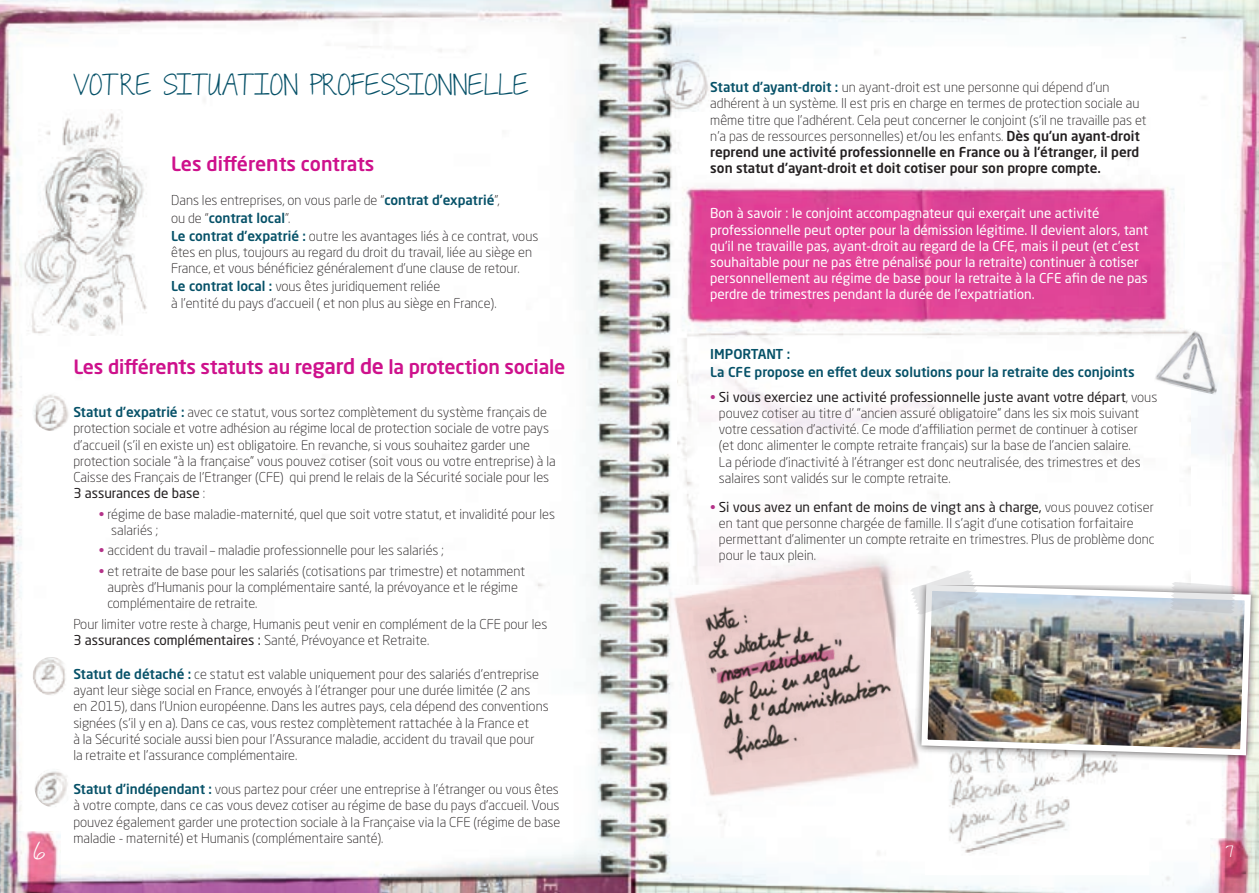
<style>
.page{position:relative;width:1259px;height:893px;background:#fff}
.page>*{position:absolute;margin:0;border:0;box-sizing:border-box;transform-origin:0 0}
.t1{font:24px "Janda Everyday Casual";color:#065168}
.t2{font:21px "Janda Everyday Casual";color:#fff}
.t3{font:500 19.5px "Neo Sans Std";letter-spacing:-.01em;color:#ce118c}
.t4{font:300 13.5px/16.2px "Neo Sans Std";color:#231f20}
.t5{font:13.5px/16.2px "Neo Sans Std";color:#fff}
.t6{font:500 13.5px "Neo Sans Std";color:#065168}
.t7{font:13.5px "Janda Everyday Casual";color:#fff}
.s1{font-size:21px}
.s2{font-weight:500;color:#065168}
.s3{font-weight:500}
.s4{color:#b43389}
.s5{font-weight:400}
</style>
<div class="page">
<img style="left:0;top:0;width:1259px;height:893px">
<img style="left:19px;top:831px;width:41px;height:62px">
<img style="left:1210px;top:838px;width:42px;height:55px">
<img style="left:925px;top:763px;width:223px;height:112px">
<div style="left:913px;top:577px;width:345px;height:186px;background:#231f20;opacity:.75"></div>
<img style="left:962px;top:582px;width:292px;height:176px">
<img style="left:677px;top:349px;width:514px;height:236px">
<img style="left:669px;top:541px;width:293px;height:302px">
<img style="left:16px;top:110px;width:135px;height:225px">
<img style="left:32px;top:392px;width:38px;height:39px">
<img style="left:32px;top:657px;width:38px;height:39px">
<img style="left:35px;top:769px;width:37px;height:38px">
<img style="left:658px;top:164px;width:526px;height:185px">
<img style="left:692px;top:585px;width:209px;height:182px">
<svg style="left:910px;top:570px;width:68px;height:44px"></svg>
<svg style="left:1170px;top:582px;width:66px;height:31px;background:#d4d6da"></svg>
<img style="left:652px;top:53px;width:62px;height:58px">
<img style="left:1154px;top:324px;width:73px;height:71px">
<p class="t1" style="left:73px;top:73px;width:457px">VOT RE SIT UATION PROFESSIONNELLE</p>
<p class="t3" style="left:171px;top:151px;width:205px">Les différe<span class="s1">n</span>ts contrats</p>
<p class="t4" style="left:171px;top:191px;width:330px;line-height:18px">Dans les entreprises, on vous parle de “<span class="s2">contrat d’expatrié</span>”, ou de “<span class="s2">contrat local</span>”.</p>
<p class="t4" style="left:171px;top:228px;width:369px"><span class="s2">Le contrat d’expatrié :</span> outre les avantages liés à ce contrat, vous êtes en plus, toujours au regard du droit du travail, liée au siège en<br>France, et vous bénéficiez généralement d’une clause de retour.</p>
<p class="t4" style="left:171px;top:278px;width:327px"><span class="s2">Le contrat local :</span> vous êtes juridiquement reliée<br>à l’entité du pays d’accueil ( et non plus au siège en France).</p>
<p class="t4" style="left:710px;top:79px;width:438px"><span class="s2">Statut d’ayant-droit :</span> un ayant-droit est une personne qui dépend d’un adhérent à un système. Il est pris en charge en termes de protection sociale au même titre que l’adhérent. Cela peut concerner le conjoint (s’il ne travaille pas et n’a pas de ressources personnelles) et/ou les enfants. <span class="s3">Dès qu’un ayant-droit reprend une activité professionnelle en France ou à l’étranger, il perd son statut d’ayant-droit et doit cotiser pour son propre compte.</span></p>
<p class="t5" style="left:710px;top:205px;width:439px">Bon à savoir : le conjoint accompagnateur qui exerçait une activité professionnelle peut opter pour la démission légitime. Il devient alors, tant qu’il ne travaille pas, ayant-droit au regard de la CFE, mais il peut (et c’est souhaitable pour ne pas être pénalisé pour la retraite) continuer à cotiser personnellement au régime de base pour la retraite à la CFE afin de ne pas perdre de trimestres pendant la durée de l’expatriation.</p>
<p class="t6" style="left:710px;top:346px;width:81px">IMPORTANT :</p>
<p class="t6" style="left:710px;top:364px;width:426px">La CFE propose en effet deux solutions pour la retraite des conjoints</p>
<p class="t4" style="left:719px;top:389px;width:440px;text-indent:-9px"><span class="s4">•</span> <span class="s5">Si vous exerciez une activité professionnelle juste avant votre départ</span>, vous pouvez cotiser au titre d’ “ancien assuré obligatoire” dans les six mois suivant votre cessation d’activité. Ce mode d’affiliation permet de continuer à cotiser<br>(et donc alimenter le compte retraite français) sur la base de l’ancien salaire.<br>La période d’inactivité à l’étranger est donc neutralisée, des trimestres et des salaires sont validés sur le compte retraite.</p>
<p class="t4" style="left:719px;top:499px;width:437px;text-indent:-9px"><span class="s4">•</span> <span class="s5">Si vous avez un enfant de moins de vingt ans à charge,</span> vous pouvez cotiser en tant que personne chargée de famille. Il s’agit d’une cotisation forfaitaire permettant d’alimenter un compte retraite en trimestres. Plus de problème donc pour le taux plein.</p>
<p class="t3" style="left:73px;top:355px;width:493px">Les différe<span class="s1">nt</span>s statuts au re<span class="s1">gard de</span> la protection sociale</p>
<p class="t4" style="left:73px;top:404px;width:484px"><span class="s2">Statut d’expatrié :</span> avec ce statut, vous sortez complètement du système français de protection sociale et votre adhésion au régime local de protection sociale de votre pays d’accueil (s’il en existe un) est obligatoire. En revanche, si vous souhaitez garder une protection sociale “à la française” vous pouvez cotiser (soit vous ou votre entreprise) à la Caisse des Français de l’Etranger (CFE) qui prend le relais de la Sécurité sociale pour les <span class="s5">3 assurances de base</span> :</p>
<p class="t4" style="left:111px;top:505px;width:445px;text-indent:-12px"><span class="s4">•</span> régime de base maladie-maternité, quel que soit votre statut, et invalidité pour les salariés ;</p>
<p class="t4" style="left:99px;top:542px;width:346px"><span class="s4">•</span> accident du travail – maladie professionnelle pour les salariés ;</p>
<p class="t4" style="left:107px;top:563px;width:419px;text-indent:-9px"><span class="s4">•</span> et retraite de base pour les salariés (cotisations par trimestre) et notamment auprès d’Humanis pour la complémentaire santé, la prévoyance et le régime complémentaire de retraite.</p>
<p class="t4" style="left:73px;top:615px;width:475px">Pour limiter votre reste à charge, Humanis peut venir en complément de la CFE pour les<br><span class="s5">3 assurances complémentaires :</span> Santé, Prévoyance et Retraite.</p>
<p class="t4" style="left:73px;top:666px;width:477px"><span class="s2">Statut de détaché :</span> ce statut est valable uniquement pour des salariés d’entreprise ayant leur siège social en France, envoyés à l’étranger pour une durée limitée (2 ans<br>en 2015), dans l’Union européenne. Dans les autres pays, cela dépend des conventions signées (s’il y en a). Dans ce cas, vous restez complètement rattachée à la France et<br>à la Sécurité sociale aussi bien pour l’Assurance maladie, accident du travail que pour<br>la retraite et l’assurance complémentaire.</p>
<p class="t4" style="left:73px;top:781px;width:488px"><span class="s2">Statut d’indépendant :</span> vous partez pour créer une entreprise à l’étranger ou vous êtes à votre compte, dans ce cas vous devez cotiser au régime de base du pays d’accueil. Vous pouvez également garder une protection sociale à la Française via la CFE (régime de base maladie - maternité) et Humanis (complémentaire santé).</p>
<h2 class="t2" style="left:34px;top:839px;width:13px">6</h2>
<p class="t7" style="left:1225px;top:845px;width:9px">7</p>
</div>
